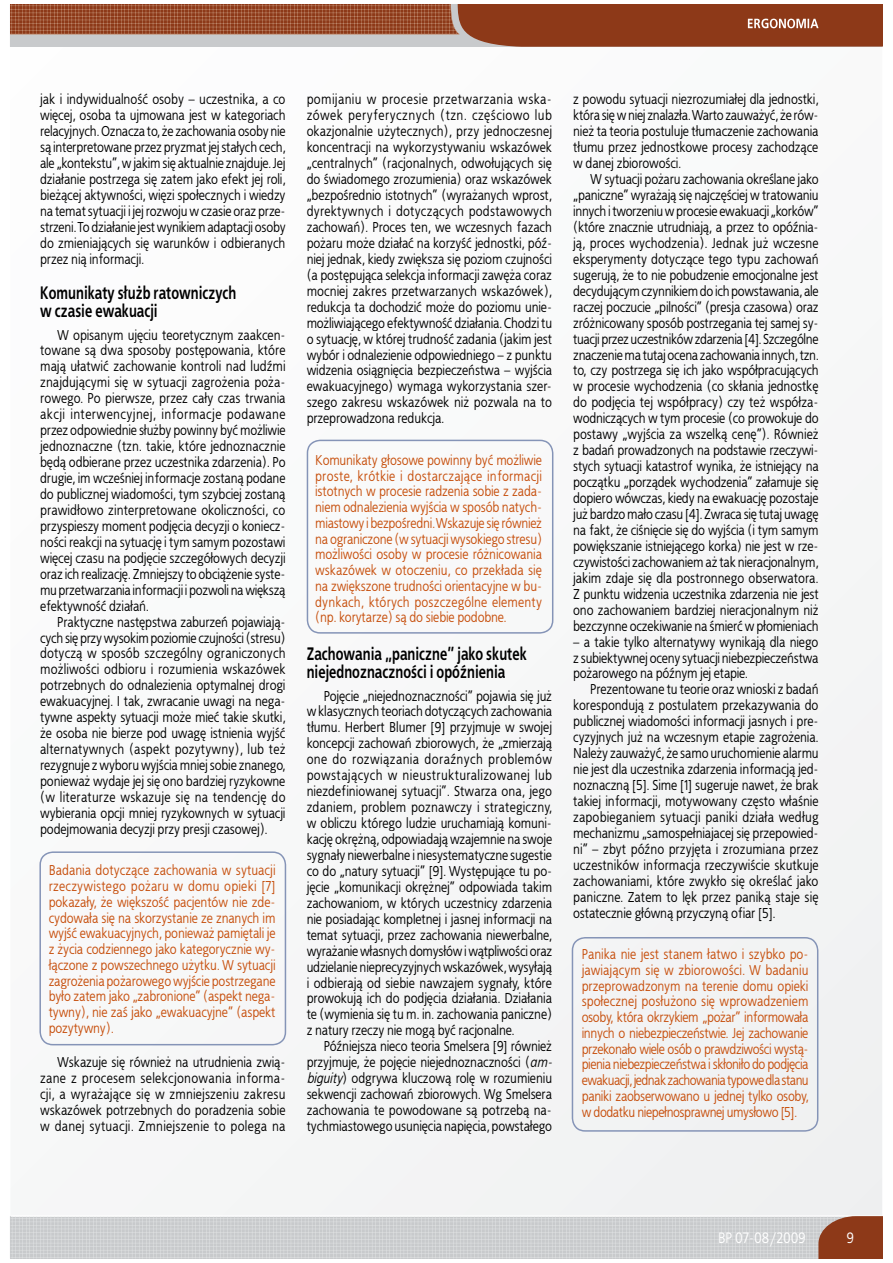
<style>
.page{position:relative;width:893px;height:1263px;background:#fff}
.page>*{position:absolute;margin:0;border:0;box-sizing:border-box;transform-origin:0 0}
.t1{font:700 18px/18.1px "EFN Bureau";color:#000;scale:.85 1}
.t2{font:15px "EFN Bureau";color:#fff}
.t3{font:14.25px/15.9px "EFN Bureau";color:#000;text-align:justify}
.t4{font:14.25px/15.8px "EFN Bureau";color:#c7500e;text-align:justify}
.s1{font-style:italic}
</style>
<div class="page">
<div style="left:49px;top:439px;width:833px;height:777px;background:#f6f6f7"></div>
<svg style="left:10px;top:1216px;width:872px;height:43px;background:#cac7c6"></svg>
<svg style="left:10px;top:4px;width:872px;height:43px;background:#9c5a40"></svg>
<svg style="left:39px;top:851px;width:247px;height:194px"></svg>
<svg style="left:307px;top:440px;width:246px;height:194px"></svg>
<div style="left:572px;top:937px;width:246px;height:195px;background:#f2f3f3"></div>
<p class="t3" style="left:40px;top:93px;width:247px">jak i indywidualnośæ osoby – uczestnika, a co wiêcej, osoba ta ujmowana jest w kategoriach relacyjnych. Oznacza to, ¿e zachowania osoby nie s¹ interpretowane przez pryzmat jej sta³ych cech, ale „kontekstu”, w jakim siê aktualnie znajduje. Jej dzia³anie postrzega siê zatem jako efekt jej roli, bie¿¹cej aktywności, wiêzi spo³ecznych i wiedzy na temat sytuacji i jej rozwoju w czasie oraz prze&shy;strzeni. To dzia³anie jest wynikiem adaptacji osoby do zmieniaj¹cych siê warunków i odbieranych przez ni¹ informacji.</p>
<p class="t1" style="left:40px;top:285px;width:232px">Komunikaty s³u¿b ratowniczych w czasie ewakuacji</p>
<p class="t3" style="left:40px;top:328px;width:247px;text-indent:17px">W opisanym ujêciu teoretycznym zaakcen&shy;towane s¹ dwa sposoby postêpowania, które maj¹ u³atwiæ zachowanie kontroli nad ludźmi znajduj¹cymi siê w sytuacji zagro¿enia po¿a&shy;rowego. Po pierwsze, przez ca³y czas trwania akcji interwencyjnej, informacje podawane przez odpowiednie s³u¿by powinny byæ mo¿liwie jednoznaczne (tzn. takie, które jednoznacznie bêd¹ odbierane przez uczestnika zdarzenia). Po drugie, im wcześniej informacje zostan¹ podane do publicznej wiadomości, tym szybciej zostan¹ prawid³owo zinterpretowane okoliczności, co przyspieszy moment podjêcia decyzji o koniecz&shy;ności reakcji na sytuacjê i tym samym pozostawi wiêcej czasu na podjêcie szczegó³owych decyzji oraz ich realizacjê. Zmniejszy to obci¹¿enie syste&shy;mu przetwarzania informacji i pozwoli na wiêksz¹ efektywnośæ dzia³añ.</p>
<p class="t3" style="left:40px;top:615px;width:247px;text-indent:17px">Praktyczne nastêpstwa zaburzeñ pojawiaj¹- cych siê przy wysokim poziomie czujności (stresu) dotycz¹ w sposób szczególny ograniczonych mo¿liwości odbioru i rozumienia wskazówek potrzebnych do odnalezienia optymalnej drogi ewakuacyjnej. I tak, zwracanie uwagi na nega&shy;tywne aspekty sytuacji mo¿e mieæ takie skutki, ¿e osoba nie bierze pod uwagê istnienia wyjśæ alternatywnych (aspekt pozytywny), lub te¿ rezygnuje z wyboru wyjścia mniej sobie znanego, poniewa¿ wydaje jej siê ono bardziej ryzykowne (w literaturze wskazuje siê na tendencjê do wybierania opcji mniej ryzykownych w sytuacji podejmowania decyzji przy presji czasowej).</p>
<p class="t4" style="left:49px;top:864px;width:228px">Badania dotycz¹ce zachowania w sytuacji rzeczywistego po¿aru w domu opieki [7] pokaza³y, ¿e wiêkszośæ pacjentów nie zde&shy;cydowa³a siê na skorzystanie ze znanych im wyjśæ ewakuacyjnych, poniewa¿ pamiêtali je z ¿ycia codziennego jako kategorycznie wy-³¹czone z powszechnego u¿ytku. W sytuacji zagro¿enia po¿arowego wyjście postrzegane by³o zatem jako „zabronione” (aspekt nega&shy;tywny), nie zaś jako „ewakuacyjne” (aspekt pozytywny).</p>
<p class="t3" style="left:40px;top:1055px;width:247px;text-indent:17px">Wskazuje siê równie¿ na utrudnienia zwi¹- zane z procesem selekcjonowania informa&shy;cji, a wyra¿aj¹ce siê w zmniejszeniu zakresu wskazówek potrzebnych do poradzenia sobie w danej sytuacji. Zmniejszenie to polega na</p>
<p class="t3" style="left:307px;top:93px;width:247px">pomijaniu w procesie przetwarzania wska&shy;zówek peryferycznych (tzn. czêściowo lub okazjonalnie u¿ytecznych), przy jednoczesnej koncentracji na wykorzystywaniu wskazówek „centralnych” (racjonalnych, odwo³uj¹cych siê do świadomego zrozumienia) oraz wskazówek „bezpośrednio istotnych” (wyra¿anych wprost, dyrektywnych i dotycz¹cych podstawowych zachowañ). Proces ten, we wczesnych fazach po¿aru mo¿e dzia³aæ na korzyśæ jednostki, póź&shy;niej jednak, kiedy zwiêksza siê poziom czujności (a postêpuj¹ca selekcja informacji zawê¿a coraz mocniej zakres przetwarzanych wskazówek), redukcja ta dochodziæ mo¿e do poziomu unie&shy;mo¿liwiaj¹cego efektywnośæ dzia³ania. Chodzi tu o sytuacjê, w której trudnośæ zadania (jakim jest wybór i odnalezienie odpowiedniego – z punktu widzenia osi¹gniêcia bezpieczeñstwa – wyjścia ewakuacyjnego) wymaga wykorzystania szer&shy;szego zakresu wskazówek ni¿ pozwala na to przeprowadzona redukcja.</p>
<p class="t4" style="left:315px;top:453px;width:228px">Komunikaty g³osowe powinny byæ mo¿liwie proste, krótkie i dostarczaj¹ce informacji istotnych w procesie radzenia sobie z zada&shy;niem odnalezienia wyjścia w sposób natych&shy;miastowy i bezpośredni. Wskazuje siê równie¿ na ograniczone (w sytuacji wysokiego stresu) mo¿liwości osoby w procesie ró¿nicowania wskazówek w otoczeniu, co przek³ada siê na zwiêkszone trudności orientacyjne w bu&shy;dynkach, których poszczególne elementy (np. korytarze) s¹ do siebie podobne.</p>
<p class="t1" style="left:307px;top:646px;width:260px">Zachowania „paniczne” jako skutek niejednoznaczności i opóźnienia</p>
<p class="t3" style="left:307px;top:689px;width:247px;text-indent:17px">Pojêcie „niejednoznaczności” pojawia siê ju¿ w klasycznych teoriach dotycz¹cych zachowania t³umu. Herbert Blumer [9] przyjmuje w swojej koncepcji zachowañ zbiorowych, ¿e „zmierzaj¹ one do rozwi¹zania doraźnych problemów powstaj¹cych w nieustrukturalizowanej lub niezdefiniowanej sytuacji”. Stwarza ona, jego zdaniem, problem poznawczy i strategiczny, w obliczu którego ludzie uruchamiaj¹ komuni&shy;kacjê okrê¿n¹, odpowiadaj¹ wzajemnie na swoje sygna³y niewerbalne i niesystematyczne sugestie co do „natury sytuacji” [9]. Wystêpuj¹ce tu po&shy;jêcie „komunikacji okrê¿nej” odpowiada takim zachowaniom, w których uczestnicy zdarzenia nie posiadaj¹c kompletnej i jasnej informacji na temat sytuacji, przez zachowania niewerbalne, wyra¿anie w³asnych domys³ów i w¹tpliwości oraz udzielanie nieprecyzyjnych wskazówek, wysy³aj¹ i odbieraj¹ od siebie nawzajem sygna³y, które prowokuj¹ ich do podjêcia dzia³ania. Dzia³ania te (wymienia siê tu m. in. zachowania paniczne) z natury rzeczy nie mog¹ byæ racjonalne.</p>
<p class="t3" style="left:307px;top:1039px;width:247px;text-indent:17px">Późniejsza nieco teoria Smelsera [9] równie¿ przyjmuje, ¿e pojêcie niejednoznaczności (<span class="s1">am&shy;biguity</span>) odgrywa kluczow¹ rolê w rozumieniu sekwencji zachowañ zbiorowych. Wg Smelsera zachowania te powodowane s¹ potrzeb¹ na&shy;tychmiastowego usuniêcia napiêcia, powsta³ego</p>
<p class="t3" style="left:573px;top:93px;width:247px">z powodu sytuacji niezrozumia³ej dla jednostki, która siê w niej znalaz³a. Warto zauwa¿yæ, ¿e rów&shy;nie¿ ta teoria postuluje t³umaczenie zachowania t³umu przez jednostkowe procesy zachodz¹ce w danej zbiorowości.</p>
<p class="t3" style="left:573px;top:172px;width:247px;text-indent:17px">W sytuacji po¿aru zachowania określane jako „paniczne” wyra¿aj¹ siê najczêściej w tratowaniu innych i tworzeniu w procesie ewakuacji „korków” (które znacznie utrudniaj¹, a przez to opóźnia&shy;j¹, proces wychodzenia). Jednak ju¿ wczesne eksperymenty dotycz¹ce tego typu zachowañ sugeruj¹, ¿e to nie pobudzenie emocjonalne jest decyduj¹cym czynnikiem do ich powstawania, ale raczej poczucie „pilności” (presja czasowa) oraz zró¿nicowany sposób postrzegania tej samej sy&shy;tuacji przez uczestników zdarzenia [4]. Szczególne znaczenie ma tutaj ocena zachowania innych, tzn. to, czy postrzega siê ich jako wspó³pracuj¹cych w procesie wychodzenia (co sk³ania jednostkê do podjêcia tej wspó³pracy) czy te¿ wspó³za&shy;wodnicz¹cych w tym procesie (co prowokuje do postawy „wyjścia za wszelk¹ cenê”). Równie¿ z badañ prowadzonych na podstawie rzeczywi&shy;stych sytuacji katastrof wynika, ¿e istniej¹cy na pocz¹tku „porz¹dek wychodzenia” za³amuje siê dopiero wówczas, kiedy na ewakuacjê pozostaje ju¿ bardzo ma³o czasu [4]. Zwraca siê tutaj uwagê na fakt, ¿e ciśniêcie siê do wyjścia (i tym samym powiêkszanie istniej¹cego korka) nie jest w rze&shy;czywistości zachowaniem a¿ tak nieracjonalnym, jakim zdaje siê dla postronnego obserwatora.<br>Z punktu widzenia uczestnika zdarzenia nie jest ono zachowaniem bardziej nieracjonalnym ni¿ bezczynne oczekiwanie na śmieræ w p³omieniach</p>
<p class="t3" style="left:573px;top:635px;width:247px">– a takie tylko alternatywy wynikaj¹ dla niego z subiektywnej oceny sytuacji niebezpieczeñstwa po¿arowego na późnym jej etapie.</p>
<p class="t3" style="left:573px;top:683px;width:247px;text-indent:17px">Prezentowane tu teorie oraz wnioski z badañ koresponduj¹ z postulatem przekazywania do publicznej wiadomości informacji jasnych i pre&shy;cyzyjnych ju¿ na wczesnym etapie zagro¿enia.<br>Nale¿y zauwa¿yæ, ¿e samo uruchomienie alarmu nie jest dla uczestnika zdarzenia informacj¹ jed&shy;noznaczn¹ [5]. Sime [1] sugeruje nawet, ¿e brak takiej informacji, motywowany czêsto w³aśnie zapobieganiem sytuacji paniki dzia³a wed³ug mechanizmu „samospe³niajacej siê przepowied&shy;ni” – zbyt późno przyjêta i zrozumiana przez uczestników informacja rzeczywiście skutkuje zachowaniami, które zwyk³o siê określaæ jako paniczne. Zatem to lêk przez panik¹ staje siê ostatecznie g³ówn¹ przyczyn¹ ofiar [5].</p>
<p class="t4" style="left:582px;top:947px;width:229px">Panika nie jest stanem ³atwo i szybko po&shy;jawiaj¹cym siê w zbiorowości. W badaniu przeprowadzonym na terenie domu opieki spo³ecznej pos³u¿ono siê wprowadzeniem osoby, która okrzykiem „po¿ar” informowa³a innych o niebezpieczeñstwie. Jej zachowanie przekona³o wiele osób o prawdziwości wyst¹- pienia niebezpieczeñstwa i sk³oni³o do podjêcia ewakuacji, jednak zachowania typowe dla stanu paniki zaobserwowano u jednej tylko osoby, w dodatku niepe³nosprawnej umys³owo [5].</p>
<p class="t2" style="left:718px;top:1232px;width:89px">BP 07-08/2009</p>
<p class="t2" style="left:846px;top:1232px;width:9px">9</p>
</div>
